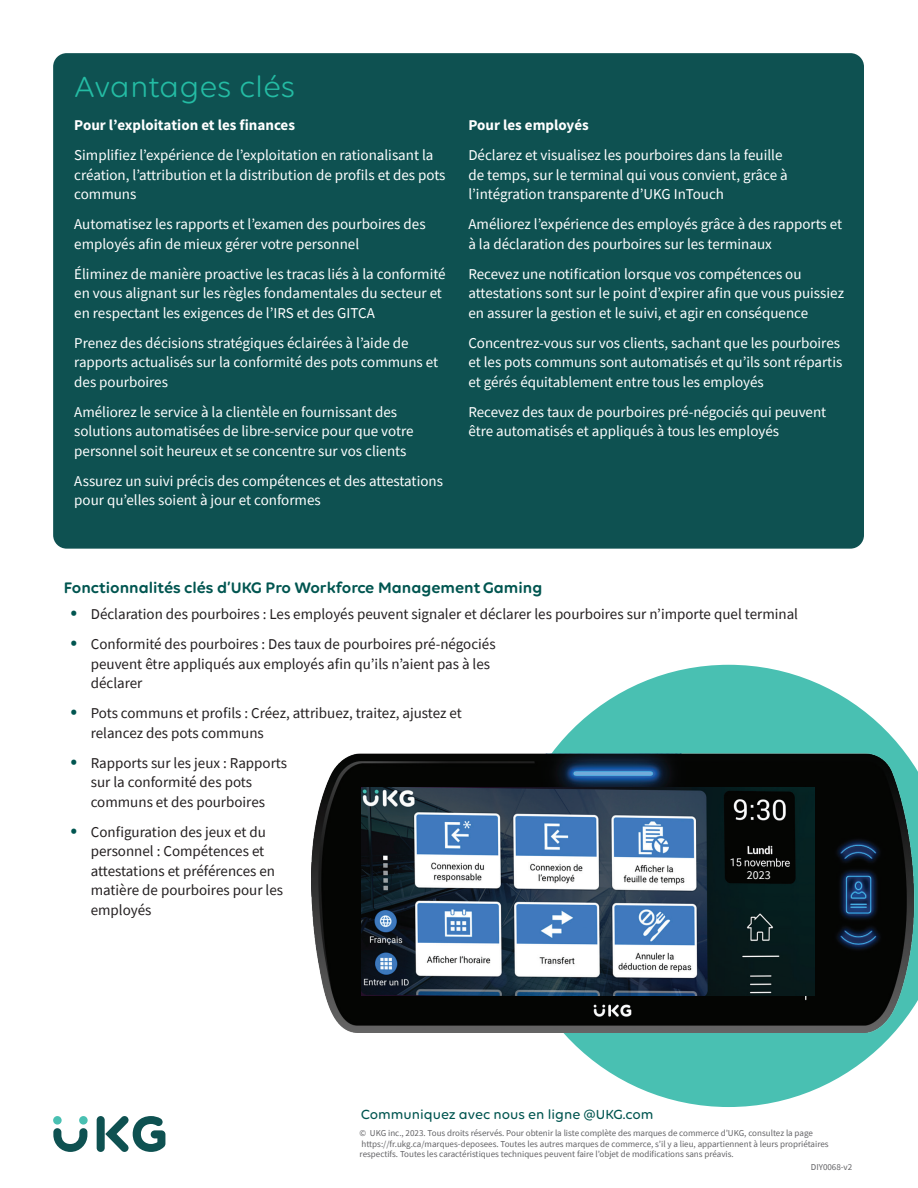
<style>
.page{position:relative;width:918px;height:1188px;background:#fff}
.page>*{position:absolute;margin:0;border:0;box-sizing:border-box;transform-origin:0 0}
.t1{font:31.5px "Volte Rounded";color:#24bca4}
.t2{font:600 16.5px "Volte Rounded";color:#005550}
.t3{font:15px/19.5px "Source Sans Pro";color:#fff}
.t4{font:15px/19.5px "Source Sans Pro";color:#231f20}
.t5{font:700 15px "Source Sans Pro";color:#fff}
.t6{font:500 14.25px "Volte Rounded";color:#005550}
.t7{font:12px "Source Sans Pro";color:#fff}
.t8{font:9px/10.5px "Source Sans Pro";color:#636366}
.s1{font-size:22.5px;color:#005550}
</style>
<div class="page">
<div style="left:53px;top:53px;width:811px;height:496px;background:#0e5151;border-radius:14px"></div>
<div style="left:97px;top:1116px;width:8px;height:36px;background:#0e5151;border-radius:4px"></div>
<svg style="left:105px;top:1116px;width:60px;height:36px"></svg>
<div style="left:53px;top:1116px;width:9px;height:9px;background:#49c0b2;border-radius:50%"></div>
<div style="left:79px;top:1116px;width:9px;height:9px;background:#49c0b2;border-radius:50%"></div>
<svg style="left:53px;top:1128px;width:34px;height:24px"></svg>
<svg style="left:507px;top:665px;width:411px;height:442px;fill:#49c0b2"></svg>
<img style="left:312px;top:753px;width:603px;height:279px">
<img style="left:362px;top:787px;width:453px;height:208px">
<div style="left:741px;top:870px;width:36px;height:11px;background:#040503"></div>
<h1 class="t1" style="left:74px;top:69px;width:222px">Avantages clés</h1>
<p class="t5" style="left:74px;top:116px;width:222px">Pour l’exploitation et les finances</p>
<p class="t3" style="left:74px;top:145px;width:373px">Simplifiez l’expérience de l’exploitation en rationalisant la création, l’attribution et la distribution de profils et des pots communs</p>
<p class="t3" style="left:74px;top:214px;width:353px">Automatisez les rapports et l’examen des pourboires des employés afin de mieux gérer votre personnel</p>
<p class="t3" style="left:74px;top:264px;width:373px">Éliminez de manière proactive les tracas liés à la conformité en vous alignant sur les règles fondamentales du secteur et en respectant les exigences de l’IRS et des GITCA</p>
<p class="t3" style="left:74px;top:333px;width:366px">Prenez des décisions stratégiques éclairées à l’aide de rapports actualisés sur la conformité des pots communs et des pourboires</p>
<p class="t3" style="left:74px;top:402px;width:341px">Améliorez le service à la clientèle en fournissant des solutions automatisées de libre-service pour que votre personnel soit heureux et se concentre sur vos clients</p>
<p class="t3" style="left:74px;top:471px;width:370px">Assurez un suivi précis des compétences et des attestations pour qu’elles soient à jour et conformes</p>
<p class="t5" style="left:468px;top:116px;width:122px">Pour les employés</p>
<p class="t3" style="left:468px;top:145px;width:321px">Déclarez et visualisez les pourboires dans la feuille de temps, sur le terminal qui vous convient, grâce à l’intégration transparente d’UKG InTouch</p>
<p class="t3" style="left:468px;top:214px;width:375px">Améliorez l’expérience des employés grâce à des rapports et à la déclaration des pourboires sur les terminaux</p>
<p class="t3" style="left:468px;top:264px;width:377px">Recevez une notification lorsque vos compétences ou attestations sont sur le point d’expirer afin que vous puissiez en assurer la gestion et le suivi, et agir en conséquence</p>
<p class="t3" style="left:468px;top:333px;width:375px">Concentrez-vous sur vos clients, sachant que les pourboires et les pots communs sont automatisés et qu’ils sont répartis et gérés équitablement entre tous les employés</p>
<p class="t3" style="left:468px;top:402px;width:359px">Recevez des taux de pourboires pré-négociés qui peuvent être automatisés et appliqués à tous les employés</p>
<p class="t2" style="left:64px;top:578px;width:480px">Fonctionnalités clés d’UKG Pro Workforce ManagementGaming</p>
<p class="t4" style="left:71px;top:604px;width:729px"><span class="s1">•</span> Déclaration des pourboires : Les employés peuvent signaler et déclarer les pourboires sur n’importe quel terminal</p>
<p class="t4" style="left:91px;top:634px;width:406px;text-indent:-20px"><span class="s1">•</span> Conformité des pourboires : Des taux de pourboires pré-négociés peuvent être appliqués aux employés afin qu’ils n’aient pas à les déclarer</p>
<p class="t4" style="left:91px;top:703px;width:373px;text-indent:-20px"><span class="s1">•</span> Pots communs et profils : Créez, attribuez, traitez, ajustez et relancez des pots communs</p>
<p class="t4" style="left:91px;top:753px;width:198px;text-indent:-20px"><span class="s1">•</span> Rapports sur les jeux : Rapports sur la conformité des pots communs et des pourboires</p>
<p class="t4" style="left:91px;top:822px;width:194px;text-indent:-20px"><span class="s1">•</span> Configuration des jeux et du personnel : Compétences et attestations et préférences en matière de pourboires pour les employés</p>
<p class="t7" style="left:747px;top:867px;width:25px">2023</p>
<p class="t6" style="left:361px;top:1106px;width:294px">Communiquez avec nous en ligne @UKG.com</p>
<p class="t8" style="left:360px;top:1128px;width:471px">© UKG inc., 2023. Tous droits réservés. Pour obtenir la liste complète des marques de commerce d’UKG, consultez la page https://fr.ukg.ca/marques-deposees. Toutes les autres marques de commerce, s’il y a lieu, appartiennent à leurs propriétaires respectifs. Toutes les caractéristiques techniques peuvent faire l’objet de modifications sans préavis.</p>
<p class="t8" style="left:811px;top:1161px;width:43px">DIY0068-v2</p>
</div>
